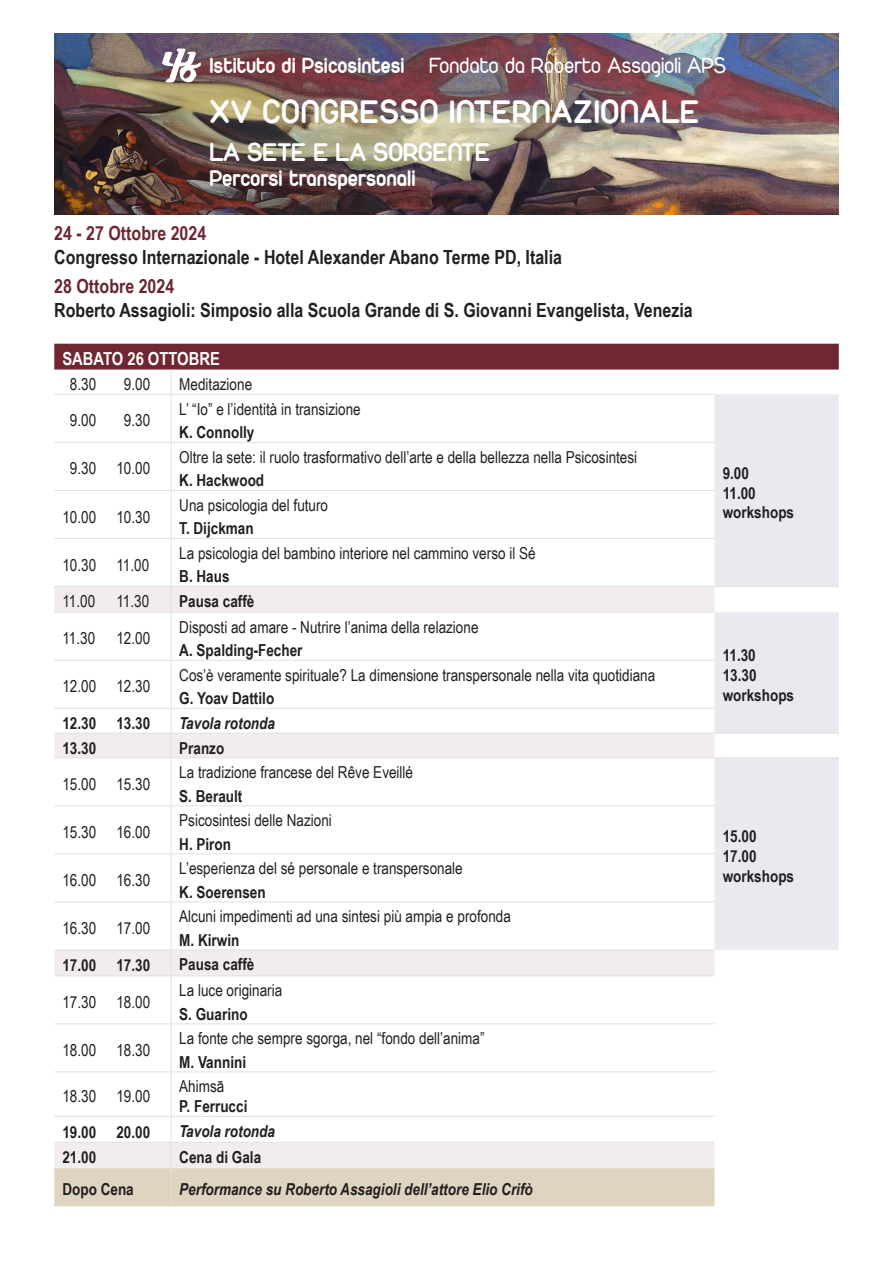
<style>
.page{position:relative;width:893px;height:1263px;background:#fff}
.page>*{position:absolute;margin:0;border:0;box-sizing:border-box;transform-origin:0 0}
.t1{font:700 34.5px "Duepuntozero";letter-spacing:.02em;color:#fff}
.t2{font:700 27px "Duepuntozero";color:#fff}
.t3{font:700 24px "Duepuntozero";color:#fff}
.t4{font:23.25px "Duepuntozero";color:#fff}
.t5{font:700 19.5px "Arial Narrow";color:#231f20}
.t6{font:700 19.5px "Arial Narrow";color:#702731}
.t7{font:700 19.5px "Arial Narrow";color:#652731}
.t8{font:700 18px "Arial Narrow";color:#fff}
.t9{font:16.5px "Arial Narrow";color:#231f20}
.t10{font:700 16.5px/19.8px "Arial Narrow";color:#231f20}
.t11{font:italic 700 16.5px "Arial Narrow";color:#231f20}
.s1{font-weight:700}
</style>
<div class="page">
<svg style="left:715px;top:394px;width:124px;height:556px;background:#eaebf1"></svg>
<svg style="left:54px;top:587px;width:661px;height:529px"></svg>
<hr style="left:54px;top:394px;width:117px;height:1px;background:#e0e1e3">
<hr style="left:171px;top:394px;width:544px;height:1px;background:#e0e1e3">
<svg style="left:54px;top:344px;width:785px;height:50px"></svg>
<hr style="left:171px;top:395px;width:1px;height:47px;background:#e0e1e3">
<hr style="left:54px;top:442px;width:117px;height:1px;background:#e0e1e3">
<hr style="left:171px;top:443px;width:1px;height:47px;background:#e0e1e3">
<hr style="left:54px;top:490px;width:117px;height:1px;background:#e0e1e3">
<hr style="left:171px;top:491px;width:1px;height:47px;background:#e0e1e3">
<hr style="left:54px;top:538px;width:117px;height:1px;background:#e0e1e3">
<hr style="left:171px;top:539px;width:1px;height:47px;background:#e0e1e3">
<hr style="left:171px;top:613px;width:1px;height:47px;background:#e0e1e3">
<hr style="left:54px;top:660px;width:117px;height:1px;background:#e0e1e3">
<hr style="left:171px;top:661px;width:1px;height:47px;background:#e0e1e3">
<hr style="left:54px;top:708px;width:117px;height:1px;background:#e0e1e3">
<hr style="left:171px;top:758px;width:1px;height:47px;background:#e0e1e3">
<hr style="left:54px;top:805px;width:117px;height:1px;background:#e0e1e3">
<hr style="left:171px;top:806px;width:1px;height:47px;background:#e0e1e3">
<hr style="left:54px;top:853px;width:117px;height:1px;background:#e0e1e3">
<hr style="left:171px;top:854px;width:1px;height:47px;background:#e0e1e3">
<hr style="left:54px;top:901px;width:117px;height:1px;background:#e0e1e3">
<hr style="left:171px;top:902px;width:1px;height:47px;background:#e0e1e3">
<hr style="left:171px;top:976px;width:1px;height:47px;background:#e0e1e3">
<hr style="left:54px;top:1023px;width:117px;height:1px;background:#e0e1e3">
<hr style="left:171px;top:1024px;width:1px;height:47px;background:#e0e1e3">
<hr style="left:54px;top:1071px;width:117px;height:1px;background:#e0e1e3">
<hr style="left:171px;top:1072px;width:1px;height:44px;background:#e0e1e3">
<hr style="left:54px;top:1116px;width:117px;height:1px;background:#e0e1e3">
<hr style="left:171px;top:442px;width:544px;height:1px;background:#e0e1e3">
<hr style="left:171px;top:490px;width:544px;height:1px;background:#e0e1e3">
<hr style="left:171px;top:538px;width:544px;height:1px;background:#e0e1e3">
<hr style="left:171px;top:660px;width:544px;height:1px;background:#e0e1e3">
<hr style="left:171px;top:708px;width:544px;height:1px;background:#e0e1e3">
<hr style="left:171px;top:805px;width:544px;height:1px;background:#e0e1e3">
<hr style="left:171px;top:853px;width:544px;height:1px;background:#e0e1e3">
<hr style="left:171px;top:901px;width:544px;height:1px;background:#e0e1e3">
<hr style="left:171px;top:1023px;width:544px;height:1px;background:#e0e1e3">
<hr style="left:171px;top:1071px;width:544px;height:1px;background:#e0e1e3">
<hr style="left:171px;top:1116px;width:544px;height:1px;background:#e0e1e3">
<hr style="left:54px;top:586px;width:117px;height:1px;background:#e0e1e3">
<hr style="left:54px;top:612px;width:117px;height:1px;background:#e0e1e3">
<hr style="left:171px;top:586px;width:544px;height:1px;background:#e0e1e3">
<svg style="left:171px;top:587px;width:1px;height:25px"></svg>
<hr style="left:171px;top:612px;width:544px;height:1px;background:#e0e1e3">
<hr style="left:54px;top:733px;width:117px;height:1px;background:#e0e1e3">
<hr style="left:54px;top:757px;width:117px;height:1px;background:#e0e1e3">
<hr style="left:171px;top:733px;width:544px;height:1px;background:#e0e1e3">
<svg style="left:171px;top:709px;width:1px;height:48px"></svg>
<hr style="left:171px;top:757px;width:544px;height:1px;background:#e0e1e3">
<hr style="left:54px;top:949px;width:117px;height:1px;background:#e0e1e3">
<hr style="left:54px;top:975px;width:117px;height:1px;background:#e0e1e3">
<hr style="left:171px;top:949px;width:544px;height:1px;background:#e0e1e3">
<svg style="left:171px;top:950px;width:1px;height:25px"></svg>
<hr style="left:171px;top:975px;width:544px;height:1px;background:#e0e1e3">
<svg style="left:54px;top:1117px;width:661px;height:89px"></svg>
<hr style="left:715px;top:586px;width:124px;height:1px;background:#e0e1e3">
<hr style="left:715px;top:733px;width:124px;height:1px;background:#e0e1e3">
<hr style="left:715px;top:757px;width:124px;height:1px;background:#e0e1e3">
<hr style="left:171px;top:1168px;width:1px;height:38px;background:#e0e1e3">
<img style="left:54px;top:33px;width:785px;height:182px">
<svg style="left:162px;top:48px;width:39px;height:35px"></svg>
<p class="t4" style="left:209px;top:53px;width:519px"><span class="s1">Istituto di Psicosintesi</span> Fondato da Roberto Assagioli APS</p>
<p class="t1" style="left:209px;top:92px;width:491px">XV CONGRESSO INTERNAZIONALE</p>
<p class="t2" style="left:209px;top:137px;width:282px">LA SETE E LA SORGENTE</p>
<p class="t3" style="left:209px;top:165px;width:208px">Percorsi transpersonali</p>
<p class="t6" style="left:54px;top:219px;width:153px">24 - 27 Ottobre 2024</p>
<p class="t5" style="left:54px;top:243px;width:509px">Congresso Internazionale - Hotel Alexander Abano Terme PD, Italia</p>
<p class="t7" style="left:54px;top:271px;width:121px">28 Ottobre 2024</p>
<p class="t5" style="left:54px;top:295px;width:640px">Roberto Assagioli: Simposio alla Scuola Grande di S. Giovanni Evangelista, Venezia</p>
<p class="t8" style="left:62px;top:345px;width:159px">SABATO 26 OTTOBRE</p>
<p class="t9" style="left:70px;top:372px;width:28px">8.30</p>
<p class="t9" style="left:124px;top:372px;width:28px">9.00</p>
<p class="t9" style="left:179px;top:372px;width:74px">Meditazione</p>
<p class="t9" style="left:70px;top:408px;width:28px">9.00</p>
<p class="t9" style="left:124px;top:408px;width:28px">9.30</p>
<p class="t9" style="left:179px;top:397px;width:183px">L’ “Io” e l’identità in transizione</p>
<p class="t10" style="left:179px;top:422px;width:77px">K. Connolly</p>
<p class="t9" style="left:70px;top:457px;width:82px">9.30 10.00</p>
<p class="t9" style="left:62px;top:505px;width:89px">10.00 10.30</p>
<p class="t9" style="left:62px;top:553px;width:88px">10.30 11.00</p>
<p class="t9" style="left:179px;top:445px;width:459px">Oltre la sete: il ruolo trasformativo dell’arte e della bellezza nella Psicosintesi</p>
<p class="t10" style="left:179px;top:470px;width:86px">K. Hackwood</p>
<p class="t9" style="left:179px;top:493px;width:150px">Una psicologia del futuro</p>
<p class="t10" style="left:179px;top:518px;width:76px">T. Dijckman</p>
<p class="t9" style="left:179px;top:541px;width:358px">La psicologia del bambino interiore nel cammino verso il Sé</p>
<p class="t10" style="left:179px;top:566px;width:52px">B. Haus</p>
<p class="t10" style="left:723px;top:462px;width:28px">9.00</p>
<p class="t10" style="left:723px;top:482px;width:35px">11.00</p>
<p class="t10" style="left:723px;top:502px;width:73px">workshops</p>
<p class="t9" style="left:62px;top:589px;width:34px">11.00</p>
<p class="t9" style="left:116px;top:589px;width:34px">11.30</p>
<p class="t10" style="left:179px;top:590px;width:77px">Pausa caffè</p>
<p class="t9" style="left:62px;top:626px;width:34px">11.30</p>
<p class="t9" style="left:116px;top:626px;width:35px">12.00</p>
<p class="t9" style="left:179px;top:615px;width:301px">Disposti ad amare - Nutrire l’anima della relazione</p>
<p class="t10" style="left:179px;top:639px;width:125px">A. Spalding-Fecher</p>
<p class="t10" style="left:723px;top:644px;width:35px">11.30</p>
<p class="t10" style="left:723px;top:664px;width:35px">13.30</p>
<p class="t10" style="left:723px;top:684px;width:73px">workshops</p>
<p class="t9" style="left:179px;top:663px;width:478px">Cos’è veramente spirituale? La dimensione transpersonale nella vita quotidiana</p>
<p class="t10" style="left:179px;top:687px;width:97px">G. Yoav Dattilo</p>
<p class="t9" style="left:62px;top:674px;width:89px">12.00 12.30</p>
<p class="t10" style="left:62px;top:712px;width:89px">12.30 13.30</p>
<p class="t11" style="left:179px;top:710px;width:97px">Tavola rotonda</p>
<p class="t10" style="left:62px;top:737px;width:35px">13.30</p>
<p class="t10" style="left:179px;top:737px;width:47px">Pranzo</p>
<p class="t9" style="left:62px;top:772px;width:89px">15.00 15.30</p>
<p class="t9" style="left:179px;top:760px;width:235px">La tradizione francese del Rêve Eveillé</p>
<p class="t10" style="left:179px;top:785px;width:65px">S. Berault</p>
<p class="t9" style="left:62px;top:820px;width:89px">15.30 16.00</p>
<p class="t9" style="left:62px;top:868px;width:89px">16.00 16.30</p>
<p class="t9" style="left:62px;top:916px;width:89px">16.30 17.00</p>
<p class="t9" style="left:179px;top:808px;width:154px">Psicosintesi delle Nazioni</p>
<p class="t10" style="left:179px;top:833px;width:53px">H. Piron</p>
<p class="t9" style="left:179px;top:856px;width:285px">L’esperienza del sé personale e transpersonale</p>
<p class="t10" style="left:179px;top:881px;width:88px">K. Soerensen</p>
<p class="t9" style="left:179px;top:904px;width:333px">Alcuni impedimenti ad una sintesi più ampia e profonda</p>
<p class="t10" style="left:179px;top:929px;width:62px">M. Kirwin</p>
<p class="t10" style="left:62px;top:954px;width:89px">17.00 17.30</p>
<p class="t10" style="left:179px;top:954px;width:77px">Pausa caffè</p>
<p class="t9" style="left:62px;top:990px;width:89px">17.30 18.00</p>
<p class="t9" style="left:179px;top:978px;width:105px">La luce originaria</p>
<p class="t10" style="left:179px;top:1003px;width:70px">S. Guarino</p>
<p class="t9" style="left:62px;top:1038px;width:89px">18.00 18.30</p>
<p class="t9" style="left:62px;top:1084px;width:89px">18.30 19.00</p>
<p class="t9" style="left:179px;top:1026px;width:307px">La fonte che sempre sgorga, nel “fondo dell’anima”</p>
<p class="t10" style="left:179px;top:1051px;width:68px">M. Vannini</p>
<p class="t9" style="left:179px;top:1074px;width:47px">Ahimsā</p>
<p class="t10" style="left:179px;top:1096px;width:70px">P. Ferrucci</p>
<p class="t10" style="left:62px;top:1121px;width:89px">19.00 20.00</p>
<p class="t11" style="left:179px;top:1119px;width:97px">Tavola rotonda</p>
<p class="t10" style="left:62px;top:1147px;width:35px">21.00</p>
<p class="t10" style="left:179px;top:1146px;width:83px">Cena di Gala</p>
<p class="t10" style="left:62px;top:1179px;width:73px">Dopo Cena</p>
<p class="t11" style="left:179px;top:1177px;width:355px">Performance su Roberto Assagioli dell’attore Elio Crifò</p>
<p class="t10" style="left:723px;top:826px;width:35px">15.00</p>
<p class="t10" style="left:723px;top:845px;width:73px">17.00 workshops</p>
</div>
